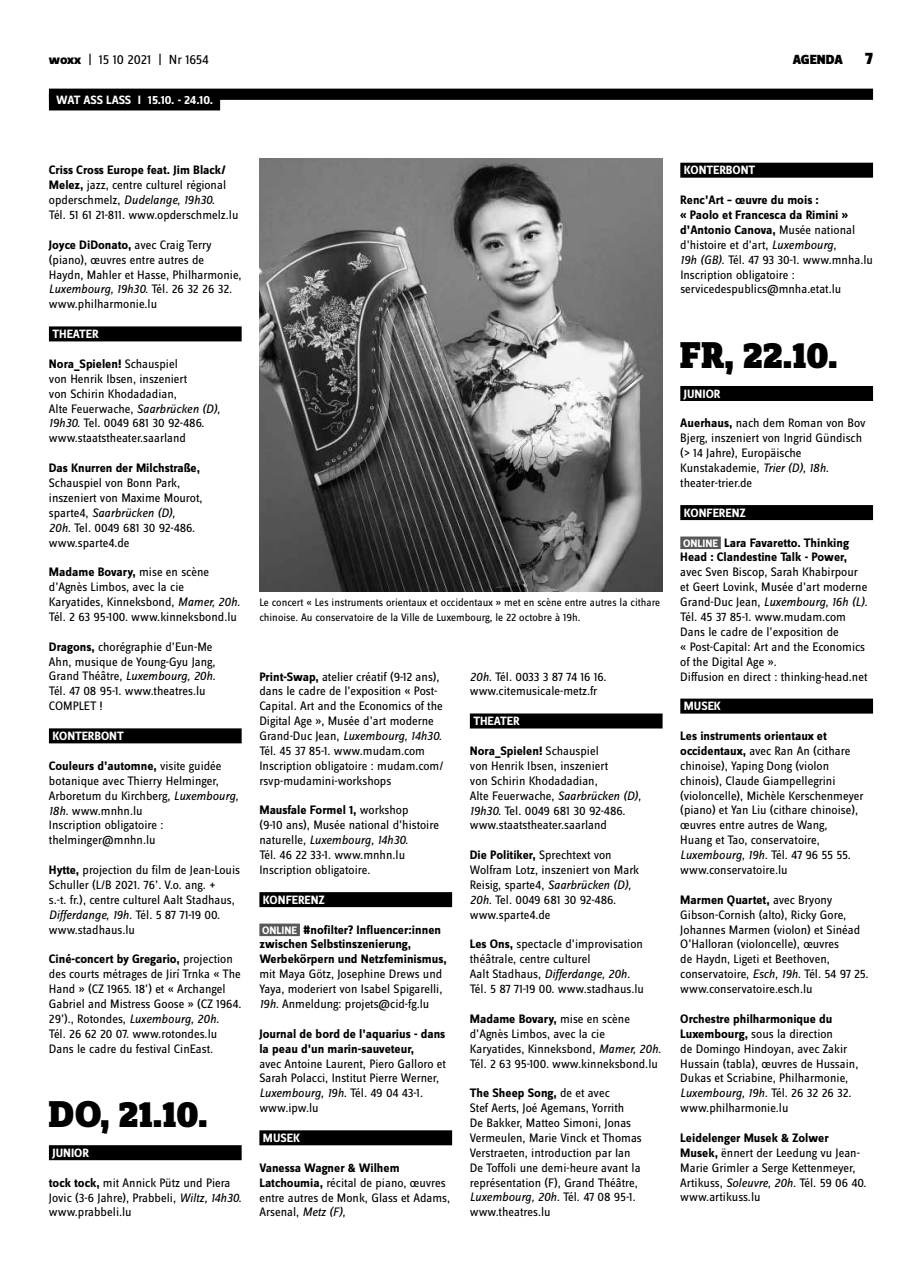
<style>
.page{position:relative;width:922px;height:1276px;background:#fff}
.page>*{position:absolute;margin:0;border:0;box-sizing:border-box;transform-origin:0 0}
.t1{font:900 38.75px "Zine Slab Dis";letter-spacing:-.005em;color:#000}
.t2{font:900 17.5px "Zine Sans Dis";color:#000}
.t3{font:13.75px "Zine Sans Dis";letter-spacing:-.01em;color:#000}
.t4{font:900 13.75px "Zine Sans Dis";color:#000}
.t5{font:12.75px/14.9px "Zine Sans Dis";color:#000}
.t6{font:700 12.75px/14.9px "Zine Sans Dis";color:#000}
.t7{font:700 12.5px "Zine Sans Dis";color:#fff}
.t8{font:11.25px/14.9px "Zine Sans Dis";color:#000}
.s1{font-weight:800}
.s2{font-weight:700}
.s3{font-style:italic}
.s4{font-size:11.25px;color:#fff}
</style>
<div class="page">
<div style="left:49px;top:326px;width:192px;height:15px;background:#000"></div>
<div style="left:49px;top:728px;width:192px;height:15px;background:#000"></div>
<div style="left:49px;top:1145px;width:192px;height:15px;background:#000"></div>
<div style="left:259px;top:892px;width:193px;height:15px;background:#000"></div>
<div style="left:259px;top:923px;width:41px;height:13px;background:#58585a"></div>
<div style="left:259px;top:1130px;width:193px;height:15px;background:#000"></div>
<img style="left:259px;top:158px;width:403px;height:433px">
<div style="left:469px;top:713px;width:193px;height:15px;background:#000"></div>
<div style="left:680px;top:163px;width:192px;height:15px;background:#000"></div>
<div style="left:680px;top:386px;width:192px;height:15px;background:#000"></div>
<div style="left:680px;top:505px;width:192px;height:15px;background:#000"></div>
<div style="left:680px;top:536px;width:40px;height:13px;background:#58585a"></div>
<div style="left:680px;top:698px;width:192px;height:15px;background:#000"></div>
<div style="left:49px;top:89px;width:823px;height:11px;background:#000"></div>
<div style="left:49px;top:94px;width:171px;height:16px;background:#000"></div>
<p class="t3" style="left:49px;top:53px;width:161px"><span class="s1">woxx</span> | 15 10 2021 | Nr 1654</p>
<p class="t4" style="left:792px;top:52px;width:52px">AGENDA</p>
<h2 class="t2" style="left:865px;top:49px;width:9px">7</h2>
<p class="t7" style="left:56px;top:93px;width:158px">WAT ASS LASS I 15.10. - 24.10.</p>
<p class="t5" style="left:49px;top:163px;width:191px"><span class="s2">Criss Cross Europe feat. Jim Black/ Melez,</span> jazz, centre culturel régional opderschmelz, <span class="s3">Dudelange, 19h30.<br></span>Tél. 51 61 21-811. www.opderschmelz.lu</p>
<p class="t5" style="left:49px;top:238px;width:194px"><span class="s2">Joyce DiDonato,</span> avec Craig Terry (piano), œuvres entre autres de<br>Haydn, Mahler et Hasse, Philharmonie,<br><span class="s3">Luxembourg, 19h30.</span> Tél. 26 32 26 32. www.philharmonie.lu</p>
<p class="t7" style="left:52px;top:328px;width:46px">th eater</p>
<p class="t5" style="left:49px;top:357px;width:173px"><span class="s2">Nora_Spielen!</span> Schauspiel<br>von Henrik Ibsen, inszeniert<br>von Schirin Khodadadian,<br>Alte Feuerwache, <span class="s3">Saarbrücken (D),<br>19h30.</span> Tel. 0049 681 30 92-486. www.staatstheater.saarland</p>
<p class="t6" style="left:49px;top:461px;width:153px">Das Knurren der Milchstraße,</p>
<p class="t5" style="left:49px;top:476px;width:155px">Schauspiel von Bonn Park, inszeniert von Maxime Mourot, sparte4, <span class="s3">Saarbrücken (D),<br>20h.</span> Tel. 0049 681 30 92-486. www.sparte4.de</p>
<p class="t5" style="left:49px;top:565px;width:193px"><span class="s2">Madame Bovary,</span> mise en scène d’Agnès Limbos, avec la cie Karyatides, Kinneksbond, <span class="s3">Mamer, 20h.<br></span>Tél. 2 63 95-100. www.kinneksbond.lu</p>
<p class="t5" style="left:49px;top:639px;width:168px"><span class="s2">Dragons,</span> chorégraphie d’Eun-Me<br>Ahn, musique de Young-Gyu Jang,<br>Grand Théâtre, <span class="s3">Luxembourg, 20h.<br></span>Tél. 47 08 95-1. www.theatres.lu<br>COMPLET !</p>
<p class="t7" style="left:52px;top:729px;width:70px">konterbont</p>
<p class="t5" style="left:49px;top:759px;width:191px"><span class="s2">Couleurs d’automne,</span> visite guidée botanique avec Thierry Helminger,<br>Arboretum du Kirchberg, <span class="s3">Luxembourg,<br>18h.</span> www.mnhn.lu<br>Inscription obligatoire : thelminger@mnhn.lu</p>
<p class="t5" style="left:49px;top:863px;width:193px"><span class="s2">Hytte,</span> projection du film de Jean-Louis Schuller (L/B 2021. 76’. V.o. ang. +<br>s.-t. fr.), centre culturel Aalt Stadhaus, <span class="s3">Differdange, 19h.</span> Tél. 5 87 71-19 00. www.stadhaus.lu</p>
<p class="t5" style="left:49px;top:952px;width:194px"><span class="s2">Ciné-concert by Gregario,</span> projection des courts métrages de Jirí Trnka « The Hand » (CZ 1965. 18’) et « Archangel Gabriel and Mistress Goose » (CZ 1964.<br>29’)., Rotondes, <span class="s3">Luxembourg, 20h.<br></span>Tél. 26 62 20 07. www.rotondes.lu Dans le cadre du festival CinEast.</p>
<h1 class="t1" style="left:49px;top:1093px;width:160px">Do, 21.10.</h1>
<p class="t7" style="left:52px;top:1146px;width:36px">junior</p>
<p class="t5" style="left:49px;top:1175px;width:194px"><span class="s2">tock tock,</span> mit Annick Pütz und Piera<br>Jovic (3-6 Jahre), Prabbeli, <span class="s3">Wiltz, 14h30. </span>www.prabbeli.lu</p>
<p class="t8" style="left:259px;top:595px;width:402px">Le concert « Les instruments orientaux et occidentaux » met en scène entre autres la cithare chinoise. Au conservatoire de la Ville de Luxembourg, le 22 octobre à 19h.</p>
<p class="t5" style="left:259px;top:669px;width:185px"><span class="s2">Print-Swap,</span> atelier créatif (9-12 ans), dans le cadre de l’exposition « Post-Capital. Art and the Economics of the Digital Age », Musée d’art moderne Grand-Duc Jean, <span class="s3">Luxembourg, 14h30.<br></span>Tél. 45 37 85-1. www.mudam.com Inscription obligatoire : mudam.com/ rsvp-mudamini-workshops</p>
<p class="t5" style="left:259px;top:803px;width:181px"><span class="s2">Mausfale Formel 1,</span> workshop<br>(9-10 ans), Musée national d’histoire naturelle, <span class="s3">Luxembourg, 14h30.<br></span>Tél. 46 22 33-1. www.mnhn.lu<br>Inscription obligatoire.</p>
<p class="t7" style="left:263px;top:893px;width:64px">konferenz</p>
<p class="t6" style="left:259px;top:922px;width:189px"><span class="s4">ONLINE</span> #nofilter? Influencer:innen zwischen Selbstinszenierung,<br>Werbekörpern und Netzfeminismus,</p>
<p class="t5" style="left:259px;top:967px;width:184px;text-align:justify">mit Maya Götz, Josephine Drews und Yaya, moderiert von Isabel Spigarelli<span class="s3">, 19h.</span> Anmeldung: projets@cid-fg.lu</p>
<p class="t6" style="left:259px;top:1026px;width:187px">Journal de bord de l’aquarius - dans la peau d’un marin-sauveteur,</p>
<p class="t5" style="left:259px;top:1056px;width:188px">avec Antoine Laurent, Piero Galloro et<br>Sarah Polacci, Institut Pierre Werner,<br><span class="s3">Luxembourg, 19h.</span> Tél. 49 04 43-1. www.ipw.lu</p>
<p class="t7" style="left:263px;top:1131px;width:39px">musek</p>
<p class="t5" style="left:259px;top:1160px;width:192px"><span class="s2">Vanessa Wagner &amp; Wilhem<br>Latchoumia,</span> récital de piano, œuvres entre autres de Monk, Glass et Adams,<br>Arsenal, <span class="s3">Metz (F),</span></p>
<p class="t5" style="left:469px;top:669px;width:138px"><span class="s3">20h.</span> Tél. 0033 3 87 74 16 16. www.citemusicale-metz.fr</p>
<p class="t7" style="left:473px;top:714px;width:46px">th eater</p>
<p class="t5" style="left:469px;top:744px;width:173px"><span class="s2">Nora_Spielen!</span> Schauspiel<br>von Henrik Ibsen, inszeniert<br>von Schirin Khodadadian,<br>Alte Feuerwache, <span class="s3">Saarbrücken (D),<br>19h30.</span> Tel. 0049 681 30 92-486. www.staatstheater.saarland</p>
<p class="t5" style="left:469px;top:848px;width:171px"><span class="s2">Die Politiker,</span> Sprechtext von<br>Wolfram Lotz, inszeniert von Mark<br>Reisig, sparte4, <span class="s3">Saarbrücken (D),<br>20h.</span> Tel. 0049 681 30 92-486. www.sparte4.de</p>
<p class="t5" style="left:469px;top:937px;width:176px"><span class="s2">Les Ons,</span> spectacle d’improvisation théâtrale, centre culturel<br>Aalt Stadhaus, <span class="s3">Differdange, 20h.<br></span>Tél. 5 87 71-19 00. www.stadhaus.lu</p>
<p class="t5" style="left:469px;top:1011px;width:193px"><span class="s2">Madame Bovary,</span> mise en scène d’Agnès Limbos, avec la cie Karyatides, Kinneksbond, <span class="s3">Mamer, 20h.<br></span>Tél. 2 63 95-100. www.kinneksbond.lu</p>
<p class="t5" style="left:469px;top:1086px;width:173px"><span class="s2">The Sheep Song,</span> de et avec<br>Stef Aerts, Joé Agemans, Yorrith<br>De Bakker, Matteo Simoni, Jonas<br>Vermeulen, Marie Vinck et Thomas<br>Verstraeten, introduction par Ian<br>De Toffoli une demi-heure avant la représentation (F), Grand Théâtre,<br><span class="s3">Luxembourg, 20h.</span> Tél. 47 08 95-1. www.theatres.lu</p>
<p class="t7" style="left:683px;top:164px;width:70px">konterbont</p>
<p class="t5" style="left:680px;top:193px;width:194px"><span class="s2">Renc’Art – œuvre du mois :<br>« Paolo et Francesca da Rimini » d’Antonio Canova,</span> Musée national d’histoire et d’art, <span class="s3">Luxembourg,<br>19h (GB).</span> Tél. 47 93 30-1. www.mnha.lu<br>Inscription obligatoire : servicedespublics@mnha.etat.lu</p>
<h1 class="t1" style="left:680px;top:334px;width:159px">Fr, 22.10.</h1>
<p class="t7" style="left:683px;top:387px;width:36px">junior</p>
<p class="t5" style="left:680px;top:416px;width:187px"><span class="s2">Auerhaus,</span> nach dem Roman von Bov<br>Bjerg, inszeniert von Ingrid Gündisch (&gt; 14 Jahre), Europäische<br>Kunstakademie, <span class="s3">Trier (D), 18h. </span>theater-trier.de</p>
<p class="t7" style="left:683px;top:506px;width:64px">konferenz</p>
<p class="t6" style="left:680px;top:535px;width:170px"><span class="s4">ON LINE</span> Lara Favaretto. Thinking<br>Head : Clandestine Talk - Power,</p>
<p class="t5" style="left:680px;top:565px;width:189px">avec Sven Biscop, Sarah Khabirpour et Geert Lovink, Musée d’art moderne Grand-Duc Jean, <span class="s3">Luxembourg, 16h (L).<br></span>Tél. 45 37 85-1. www.mudam.com Dans le cadre de l’exposition de<br>« Post-Capital: Art and the Economics of the Digital Age ».<br>Diffusion en direct : thinking-head.net</p>
<p class="t7" style="left:683px;top:700px;width:39px">musek</p>
<p class="t5" style="left:680px;top:729px;width:185px"><span class="s2">Les instruments orientaux et occidentaux,</span> avec Ran An (cithare chinoise), Yaping Dong (violon chinois), Claude Giampellegrini (violoncelle), Michèle Kerschenmeyer (piano) et Yan Liu (cithare chinoise), œuvres entre autres de Wang,<br>Huang et Tao, conservatoire,<br><span class="s3">Luxembourg, 19h.</span> Tél. 47 96 55 55. www.conservatoire.lu</p>
<p class="t5" style="left:680px;top:892px;width:189px"><span class="s2">Marmen Quartet,</span> avec Bryony Gibson-Cornish (alto), Ricky Gore, Johannes Marmen (violon) et Sinéad O’Halloran (violoncelle), œuvres<br>de Haydn, Ligeti et Beethoven, conservatoire, <span class="s3">Esch, 19h.</span> Tél. 54 97 25. www.conservatoire.esch.lu</p>
<p class="t5" style="left:680px;top:1011px;width:179px"><span class="s2">Orchestre philharmonique du<br>Luxembourg,</span> sous la direction<br>de Domingo Hindoyan, avec Zakir<br>Hussain (tabla), œuvres de Hussain,<br>Dukas et Scriabine, Philharmonie,<br><span class="s3">Luxembourg, 19h.</span> Tél. 26 32 26 32. www.philharmonie.lu</p>
<p class="t5" style="left:680px;top:1131px;width:188px"><span class="s2">Leidelenger Musek &amp; Zolwer<br>Musek,</span> ënnert der Leedung vu Jean-<br>Marie Grimler a Serge Kettenmeyer,<br>Artikuss, <span class="s3">Soleuvre, 20h.</span> Tél. 59 06 40. www.artikuss.lu</p>
</div>
